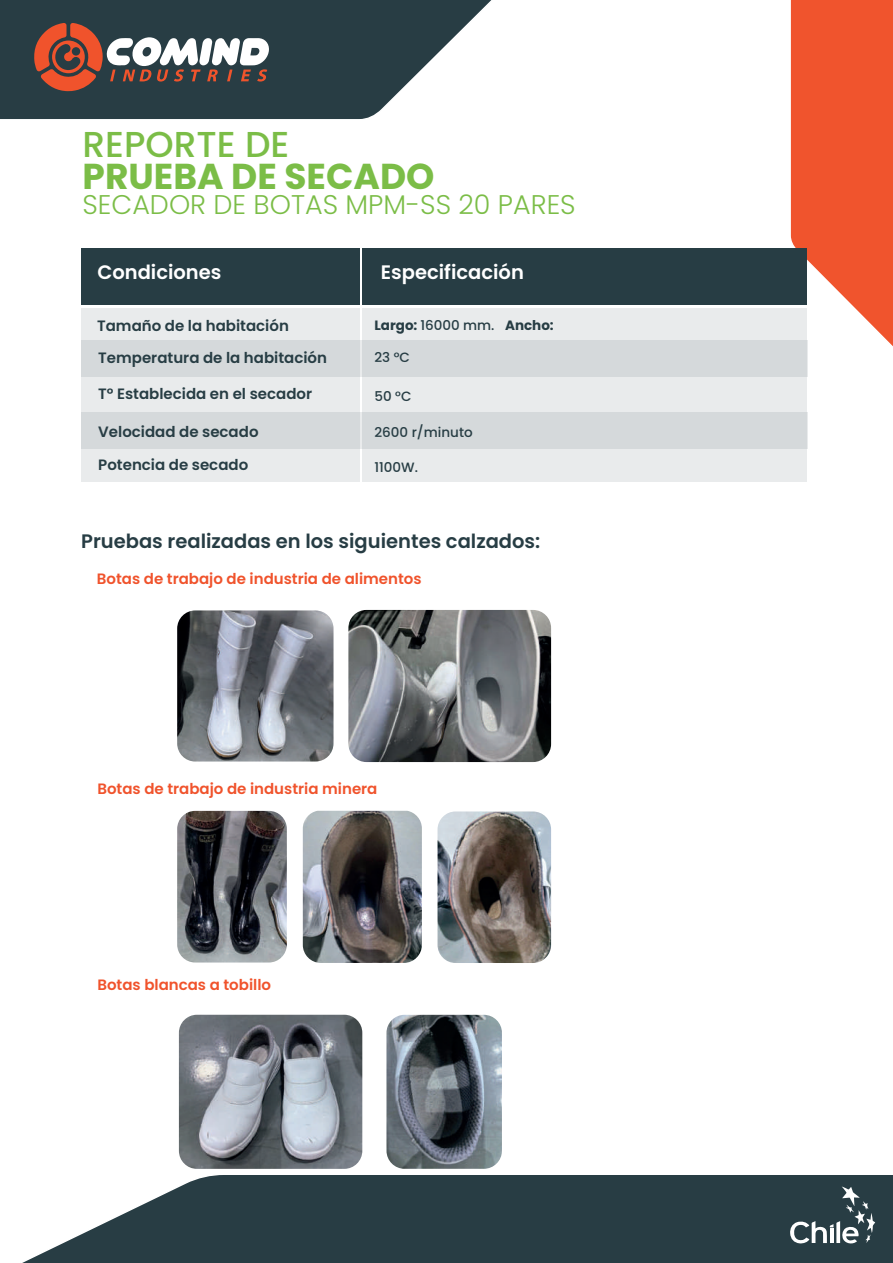
<style>
.page{position:relative;width:893px;height:1263px;background:#fff}
.page>*{position:absolute;margin:0;border:0;box-sizing:border-box;transform-origin:0 0}
.t1{font:700 36px "Poppins";color:#7bbd47}
.t2{font:500 36px "Poppins";color:#7bbd47}
.t3{font:300 27px "Poppins";color:#7bbd47}
.t4{font:600 19.5px "Poppins";color:#273d44}
.t5{font:600 19.5px "Poppins";color:#fff}
.t6{font:600 15px/32.4px "Poppins";color:#273d44}
.t7{font:600 15px "Poppins";color:#f0532c}
.t8{font:500 13.5px "Poppins";color:#273d44}
.t9{font:700 13.5px "Poppins";color:#273d44}
.s1{font-weight:500}
</style>
<div class="page">
<svg style="left:0;top:0;width:492px;height:119px"></svg>
<svg style="left:790px;top:0;width:103px;height:362px;background:#f26d4c"></svg>
<svg style="left:22px;top:1175px;width:871px;height:88px;background:#405259"></svg>
<svg style="left:33px;top:23px;width:236px;height:68px"></svg>
<svg style="left:790px;top:1186px;width:85px;height:59px;background:#4e5f65"></svg>
<div style="left:81px;top:248px;width:279px;height:57px;background:#273d44"></div>
<div style="left:362px;top:248px;width:445px;height:57px;background:#273d44"></div>
<div style="left:81px;top:308px;width:279px;height:173px;background:#e9ebec"></div>
<div style="left:81px;top:340px;width:726px;height:37px;background:#d5d9db"></div>
<div style="left:81px;top:413px;width:726px;height:36px;background:#d5d9db"></div>
<div style="left:362px;top:308px;width:445px;height:173px;background:linear-gradient(to right,#e0e3e4,#e0e3e4)"></div>
<img style="left:177px;top:610px;width:156px;height:151px">
<img style="left:348px;top:610px;width:203px;height:152px">
<img style="left:177px;top:811px;width:110px;height:151px">
<img style="left:303px;top:811px;width:119px;height:152px">
<img style="left:438px;top:811px;width:113px;height:152px">
<img style="left:179px;top:1015px;width:183px;height:154px">
<img style="left:386px;top:1015px;width:116px;height:154px">
<h1 class="t2" style="left:83px;top:124px;width:208px">REPORTE DE</h1>
<h1 class="t1" style="left:83px;top:155px;width:354px">PRUEBA DE SECADO</h1>
<h2 class="t3" style="left:83px;top:189px;width:495px">SECADOR DE BOTAS MPM-SS 20 PARES</h2>
<h3 class="t5" style="left:97px;top:261px;width:126px">Condiciones</h3>
<p class="t6" style="left:97px;top:310px;width:231px">Tamaño de la habitación<br>Temperatura de la habitación</p>
<p class="t6" style="left:98px;top:377px;width:215px">T° Establecida en el secador</p>
<p class="t6" style="left:98px;top:415px;width:162px">Velocidad de secado</p>
<p class="t6" style="left:98px;top:448px;width:151px">Potencia de secado</p>
<h3 class="t5" style="left:381px;top:261px;width:145px">Especificación</h3>
<p class="t9" style="left:374px;top:317px;width:181px">Largo: <span class="s1">16000 mm.</span> Ancho:</p>
<p class="t8" style="left:374px;top:350px;width:37px">23 °C</p>
<p class="t8" style="left:374px;top:389px;width:38px">50 °C</p>
<p class="t8" style="left:374px;top:425px;width:100px">2600 r/minuto</p>
<p class="t8" style="left:374px;top:459px;width:45px">1100W.</p>
<h3 class="t4" style="left:81px;top:529px;width:461px">Pruebas realizadas en los siguientes calzados:</h3>
<p class="t7" style="left:97px;top:570px;width:326px">Botas de trabajo de industria de alimentos</p>
<p class="t7" style="left:97px;top:780px;width:282px">Botas de trabajo de industria minera</p>
<p class="t7" style="left:97px;top:976px;width:175px">Botas blancas a tobillo</p>
</div>
